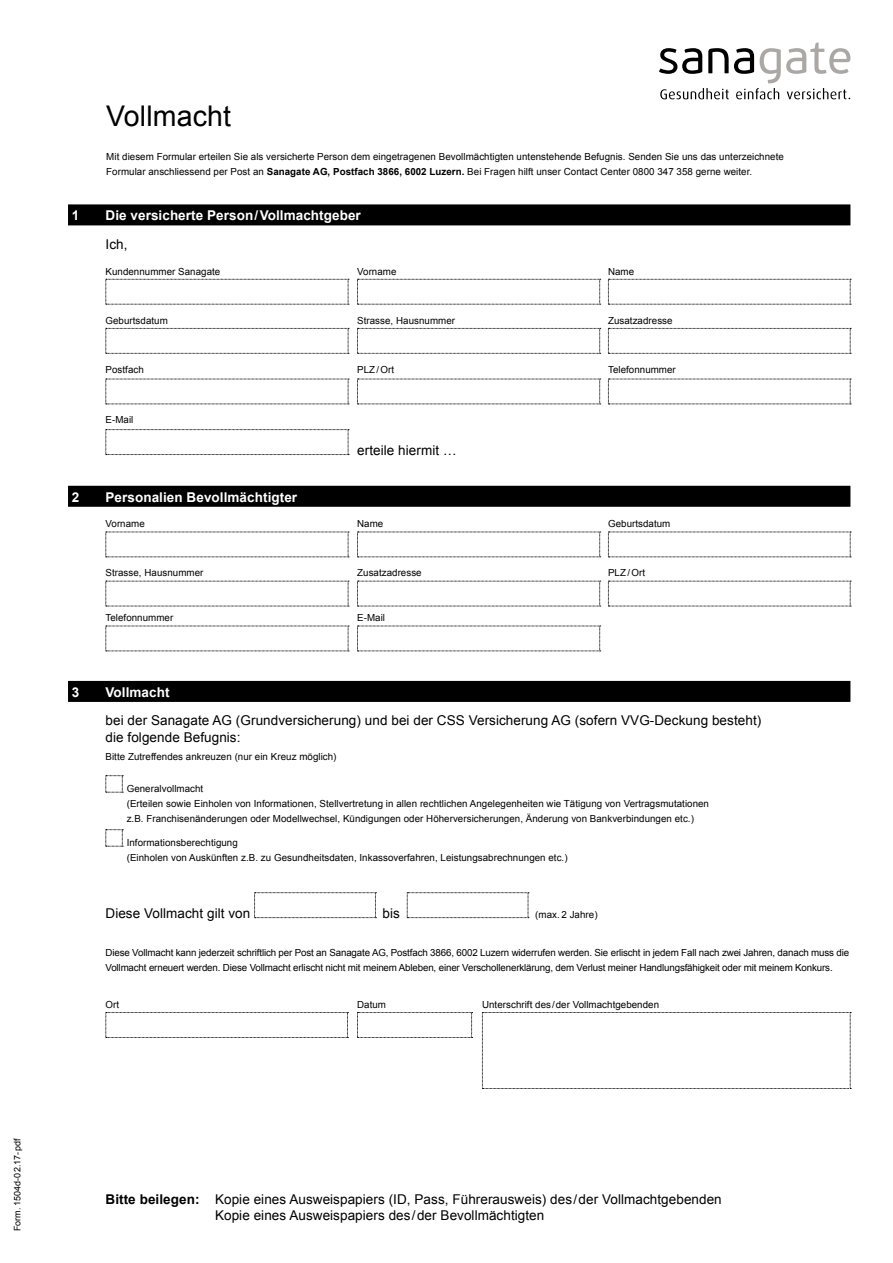
<style>
.page{position:relative;width:893px;height:1263px;background:#fff}
.page>*{position:absolute;margin:0;border:0;box-sizing:border-box;transform-origin:0 0}
.t1{font:28.5px "Arial";letter-spacing:.005em;color:#000}
.t2{font:13.5px/16.5px "Arial";letter-spacing:.005em;color:#000}
.t3{font:700 13.5px "Arial";letter-spacing:.005em;color:#fff}
.t4{font:9.75px/15px "Arial";letter-spacing:.005em;color:#000}
.t5{font:9.75px/15px "Arial";letter-spacing:-.015em;color:#000}
.t6{font:9px "Arial";color:#000}
.s1{font-weight:700}
</style>
<div class="page">
<div style="left:68px;top:204px;width:782px;height:21px;background:#000"></div>
<div style="left:68px;top:486px;width:782px;height:21px;background:#000"></div>
<div style="left:68px;top:681px;width:782px;height:21px;background:#000"></div>
<svg style="left:106px;top:279px;width:243px;height:26px"></svg>
<svg style="left:357px;top:279px;width:244px;height:26px"></svg>
<svg style="left:608px;top:279px;width:243px;height:26px"></svg>
<svg style="left:106px;top:328px;width:243px;height:26px"></svg>
<svg style="left:357px;top:328px;width:244px;height:26px"></svg>
<svg style="left:608px;top:328px;width:243px;height:26px"></svg>
<svg style="left:106px;top:379px;width:243px;height:26px"></svg>
<svg style="left:357px;top:379px;width:244px;height:26px"></svg>
<svg style="left:608px;top:379px;width:243px;height:26px"></svg>
<svg style="left:106px;top:429px;width:243px;height:26px"></svg>
<svg style="left:106px;top:532px;width:243px;height:26px"></svg>
<svg style="left:357px;top:532px;width:244px;height:26px"></svg>
<svg style="left:608px;top:532px;width:243px;height:26px"></svg>
<svg style="left:106px;top:581px;width:243px;height:26px"></svg>
<svg style="left:357px;top:581px;width:244px;height:26px"></svg>
<svg style="left:608px;top:581px;width:243px;height:26px"></svg>
<svg style="left:106px;top:626px;width:243px;height:26px"></svg>
<svg style="left:357px;top:626px;width:244px;height:26px"></svg>
<svg style="left:106px;top:775px;width:17px;height:18px"></svg>
<svg style="left:106px;top:829px;width:17px;height:18px"></svg>
<svg style="left:254px;top:892px;width:122px;height:26px"></svg>
<svg style="left:407px;top:892px;width:122px;height:26px"></svg>
<svg style="left:106px;top:1012px;width:242px;height:26px"></svg>
<svg style="left:357px;top:1012px;width:116px;height:26px"></svg>
<svg style="left:482px;top:1012px;width:369px;height:77px"></svg>
<svg style="left:659px;top:42px;width:191px;height:57px"></svg>
<h1 class="t1" style="left:106px;top:97px;width:126px">Vollmacht</h1>
<p class="t4" style="left:106px;top:149px;width:679px">Mit diesem Formular erteilen Sie als versicherte Person dem eingetragenen Bevollmächtigten untenstehende Befugnis. Senden Sie uns das unterzeichnete<br>Formular anschliessend per Post an <span class="s1">Sanagate AG, Postfach 3866, 6002 Luzern.</span> Bei Fragen hilft unser Contact Center 0800 347 358 gerne weiter.</p>
<h2 class="t3" style="left:72px;top:207px;width:9px">1</h2>
<h2 class="t3" style="left:106px;top:207px;width:257px">Die versicherte Person/Vollmachtgeber</h2>
<h2 class="t2" style="left:106px;top:236px;width:23px">Ich,</h2>
<p class="t4" style="left:106px;top:264px;width:116px">Kundennummer Sanagate</p>
<p class="t4" style="left:357px;top:264px;width:41px">Vorname</p>
<p class="t4" style="left:608px;top:264px;width:28px">Name</p>
<p class="t4" style="left:106px;top:313px;width:64px">Geburtsdatum</p>
<p class="t4" style="left:357px;top:313px;width:99px">Strasse, Hausnummer</p>
<p class="t4" style="left:608px;top:313px;width:66px">Zusatzadresse</p>
<p class="t4" style="left:106px;top:362px;width:40px">Postfach</p>
<p class="t4" style="left:357px;top:362px;width:38px">PLZ/Ort</p>
<p class="t4" style="left:608px;top:362px;width:69px">Telefonnummer</p>
<p class="t4" style="left:106px;top:413px;width:29px">E-Mail</p>
<h2 class="t2" style="left:357px;top:442px;width:101px">erteile hiermit …</h2>
<h2 class="t3" style="left:72px;top:488px;width:9px">2</h2>
<h2 class="t3" style="left:106px;top:488px;width:193px">Personalien Bevollmächtigter</h2>
<p class="t4" style="left:106px;top:516px;width:41px">Vorname</p>
<p class="t4" style="left:357px;top:516px;width:28px">Name</p>
<p class="t4" style="left:608px;top:516px;width:64px">Geburtsdatum</p>
<p class="t4" style="left:106px;top:566px;width:99px">Strasse, Hausnummer</p>
<p class="t4" style="left:357px;top:566px;width:66px">Zusatzadresse</p>
<p class="t4" style="left:608px;top:566px;width:38px">PLZ/Ort</p>
<p class="t4" style="left:106px;top:610px;width:69px">Telefonnummer</p>
<p class="t4" style="left:357px;top:610px;width:29px">E-Mail</p>
<h2 class="t3" style="left:72px;top:683px;width:9px">3</h2>
<h2 class="t3" style="left:106px;top:683px;width:66px">Vollmacht</h2>
<h2 class="t2" style="left:106px;top:712px;width:657px">bei der Sanagate AG (Grundversicherung) und bei der CSS Versicherung AG (sofern VVG-Deckung besteht) die folgende Befugnis:</h2>
<p class="t4" style="left:106px;top:749px;width:232px">Bitte Zutreffendes ankreuzen (nur ein Kreuz möglich)</p>
<p class="t4" style="left:127px;top:782px;width:584px">Generalvollmacht<br>(Erteilen sowie Einholen von Informationen, Stellvertretung in allen rechtlichen Angelegenheiten wie Tätigung von Vertragsmutationen z.B. Franchisenänderungen oder Modellwechsel, Kündigungen oder Höherversicherungen, Änderung von Bankverbindungen etc.)</p>
<p class="t4" style="left:127px;top:836px;width:442px">Informationsberechtigung<br>(Einholen von Auskünften z.B. zu Gesundheitsdaten, Inkassoverfahren, Leistungsabrechnungen etc.)</p>
<h2 class="t2" style="left:106px;top:905px;width:146px">Diese Vollmacht gilt von</h2>
<h2 class="t2" style="left:383px;top:905px;width:19px">bis</h2>
<p class="t4" style="left:535px;top:907px;width:64px">(max. 2 Jahre)</p>
<p class="t5" style="left:106px;top:945px;width:745px">Diese Vollmacht kann jederzeit schriftlich per Post an Sanagate AG, Postfach 3866, 6002 Luzern widerrufen werden. Sie erlischt in jedem Fall nach zwei Jahren, danach muss die<br>Vollmacht erneuert werden. Diese Vollmacht erlischt nicht mit meinem Ableben, einer Verschollenerklärung, dem Verlust meiner Handlungsfähigkeit oder mit meinem Konkurs.</p>
<p class="t4" style="left:106px;top:997px;width:15px">Ort</p>
<p class="t4" style="left:357px;top:997px;width:30px">Datum</p>
<p class="t4" style="left:482px;top:997px;width:179px">Unterschrift des/der Vollmachtgebenden</p>
<p class="t6" style="left:11px;top:1231px;width:94px;rotate:-90deg">Form.1504d-02.17-pdf</p>
<h2 class="t2" style="left:215px;top:1191px;width:508px;text-indent:-109px"><span class="s1">Bitte beilegen:</span> Kopie eines Ausweispapiers (ID, Pass, Führerausweis) des/der Vollmachtgebenden<br>Kopie eines Ausweispapiers des/der Bevollmächtigten</h2>
</div>
